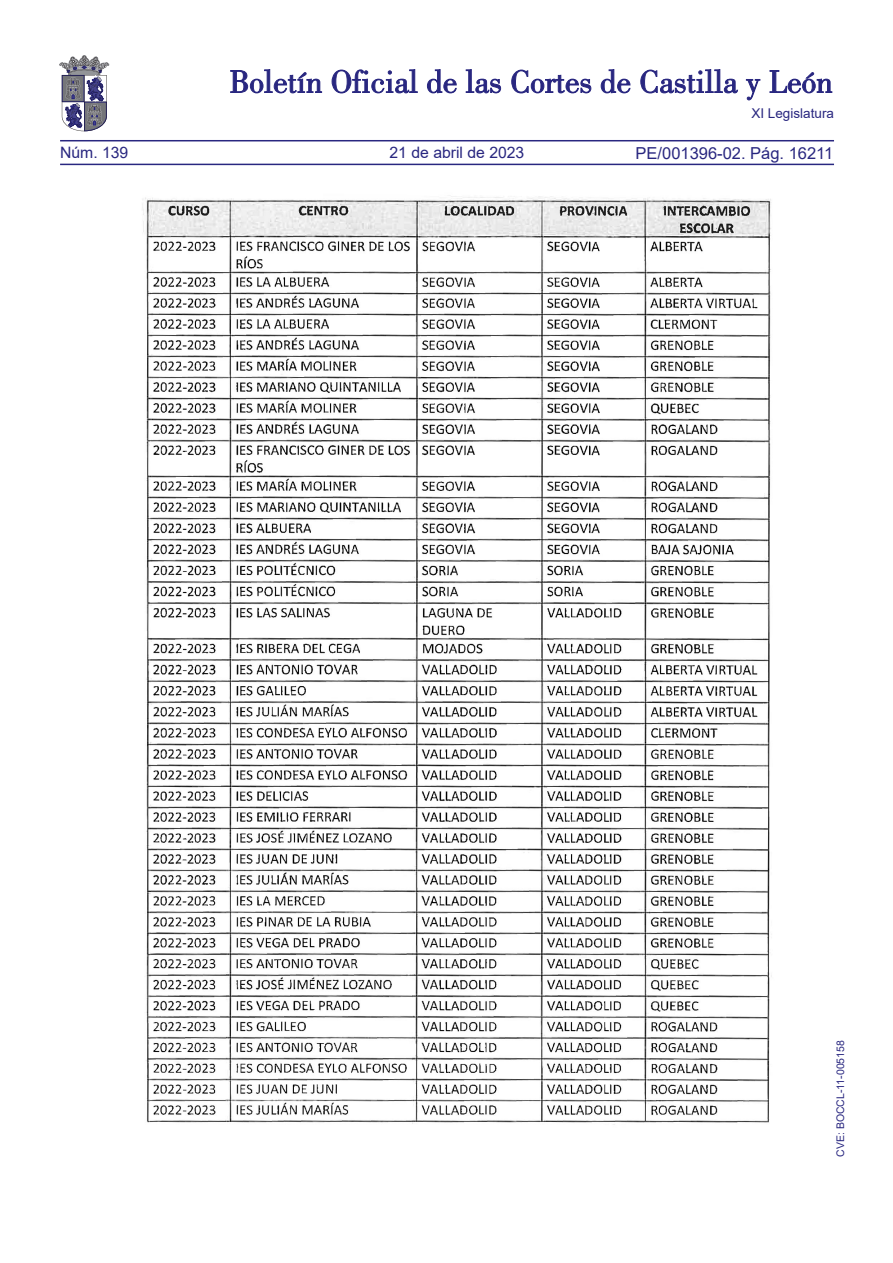
<style>
.page{position:relative;width:893px;height:1263px;background:#fff}
.page>*{position:absolute;margin:0;border:0;box-sizing:border-box;transform-origin:0 0}
.t1{font:16.5px "Arial";color:#292780}
.t2{font:15.75px "Arial";color:#292780}
.t3{font:13.5px "Arial";color:#292780}
.t4{font:10.5px "Arial";color:#292780}
</style>
<div class="page">
<hr style="left:60px;top:164px;width:774px;height:1px;background:#292780">
<hr style="left:60px;top:140px;width:774px;height:1px;background:#292780">
<svg style="left:230px;top:69px;width:92px;height:24px"></svg>
<svg style="left:332px;top:69px;width:86px;height:24px"></svg>
<svg style="left:427px;top:69px;width:30px;height:24px"></svg>
<svg style="left:466px;top:69px;width:35px;height:24px"></svg>
<svg style="left:511px;top:70px;width:80px;height:23px"></svg>
<svg style="left:601px;top:69px;width:29px;height:24px"></svg>
<svg style="left:640px;top:69px;width:98px;height:24px"></svg>
<svg style="left:746px;top:79px;width:14px;height:21px"></svg>
<svg style="left:770px;top:70px;width:62px;height:23px"></svg>
<svg style="left:60px;top:55px;width:49px;height:76px"></svg>
<img style="left:142px;top:196px;width:630px;height:929px">
<p class="t2" style="left:60px;top:142px;width:70px">Núm. 139</p>
<p class="t2" style="left:390px;top:142px;width:136px">21 de abril de 2023</p>
<p class="t3" style="left:751px;top:104px;width:84px">XI Legislatura</p>
<p class="t1" style="left:636px;top:141px;width:199px">PE/001396-02. Pág. 16211</p>
<p class="t4" style="left:833px;top:1157px;width:118px;rotate:-90deg">CVE: BOCCL-11-005158</p>
</div>
